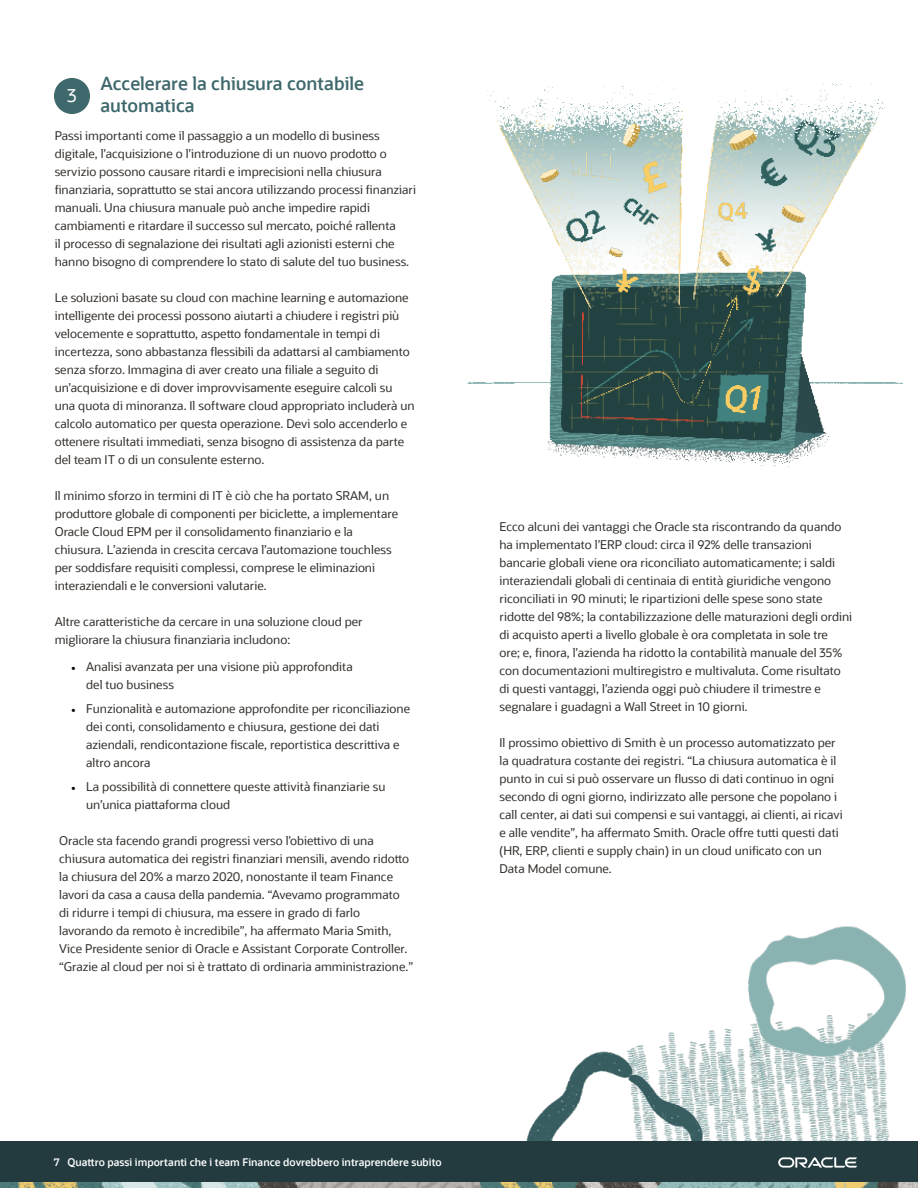
<style>
.page{position:relative;width:918px;height:1188px;background:#fff}
.page>*{position:absolute;margin:0;border:0;box-sizing:border-box;transform-origin:0 0}
.t1{font:600 18px/21.6px "Oracle Sans";color:#3e686c}
.t2{font:18px "Oracle Sans";color:#fff}
.t3{font:12px/18px "Oracle Sans";color:#312d2a}
.t4{font:600 10.5px "Oracle Sans";color:#fff}
.s1{font-family:"Minion Pro";color:#000}
</style>
<div class="page">
<div style="left:55px;top:79px;width:34px;height:34px;background:#3e686c;border-radius:50%"></div>
<div style="left:54px;top:78px;width:36px;height:36px;border:2px solid #3e686c;border-radius:50%"></div>
<img style="left:467px;top:83px;width:436px;height:384px">
<img style="left:515px;top:926px;width:403px;height:216px">
<div style="left:0;top:1142px;width:918px;height:40px;background:#233b3f"></div>
<img style="left:0;top:1182px;width:918px;height:6px">
<svg style="left:778px;top:1157px;width:79px;height:11px"></svg>
<p class="t1" style="left:100px;top:73px;width:265px">Accelerare la chiusura contabile automatica</p>
<p class="t3" style="left:55px;top:126px;width:363px">Passi importanti come il passaggio a un modello di business digitale, l’acquisizione o l’introduzione di un nuovo prodotto o servizio possono causare ritardi e imprecisioni nella chiusura finanziaria, soprattutto se stai ancora utilizzando processi finanziari manuali. Una chiusura manuale può anche impedire rapidi cambiamenti e ritardare il successo sul mercato, poiché rallenta<br>il processo di segnalazione dei risultati agli azionisti esterni che hanno bisogno di comprendere lo stato di salute del tuo business.</p>
<p class="t3" style="left:55px;top:288px;width:362px">Le soluzioni basate su cloud con machine learning e automazione intelligente dei processi possono aiutarti a chiudere i registri più velocemente e soprattutto, aspetto fondamentale in tempi di incertezza, sono abbastanza flessibili da adattarsi al cambiamento senza sforzo. Immagina di aver creato una filiale a seguito di un’acquisizione e di dover improvvisamente eseguire calcoli su una quota di minoranza. Il software cloud appropriato includerà un calcolo automatico per questa operazione. Devi solo accenderlo e ottenere risultati immediati, senza bisogno di assistenza da parte del team IT o di un consulente esterno.</p>
<p class="t3" style="left:55px;top:486px;width:345px">Il minimo sforzo in termini di IT è ciò che ha portato SRAM, un produttore globale di componenti per biciclette, a implementare Oracle Cloud EPM per il consolidamento finanziario e la chiusura. L’azienda in crescita cercava l’automazione touchless per soddisfare requisiti complessi, comprese le eliminazioni interaziendali e le conversioni valutarie.</p>
<p class="t3" style="left:55px;top:612px;width:309px">Altre caratteristiche da cercare in una soluzione cloud per migliorare la chiusura finanziaria includono:</p>
<p class="t3" style="left:86px;top:657px;width:268px;text-indent:-15px"><span class="s1">•</span> Analisi avanzata per una visione più approfondita del tuo business</p>
<p class="t3" style="left:86px;top:699px;width:325px;text-indent:-15px"><span class="s1">•</span> Funzionalità e automazione approfondite per riconciliazione dei conti, consolidamento e chiusura, gestione dei dati aziendali, rendicontazione fiscale, reportistica descrittiva e altro ancora</p>
<p class="t3" style="left:86px;top:777px;width:301px;text-indent:-15px"><span class="s1">•</span> La possibilità di connettere queste attività finanziarie su un’unica piattaforma cloud</p>
<p class="t3" style="left:59px;top:831px;width:355px">Oracle sta facendo grandi progressi verso l’obiettivo di una chiusura automatica dei registri finanziari mensili, avendo ridotto la chiusura del 20% a marzo 2020, nonostante il team Finance lavori da casa a causa della pandemia. “Avevamo programmato<br>di ridurre i tempi di chiusura, ma essere in grado di farlo lavorando da remoto è incredibile”, ha affermato Maria Smith, Vice Presidente senior di Oracle e Assistant Corporate Controller. “Grazie al cloud per noi si è trattato di ordinaria amministrazione.”</p>
<p class="t2" style="left:67px;top:85px;width:11px">3</p>
<p class="t3" style="left:500px;top:518px;width:354px">Ecco alcuni dei vantaggi che Oracle sta riscontrando da quando ha implementato l’ERP cloud: circa il 92% delle transazioni bancarie globali viene ora riconciliato automaticamente; i saldi interaziendali globali di centinaia di entità giuridiche vengono riconciliati in 90 minuti; le ripartizioni delle spese sono state ridotte del 98%; la contabilizzazione delle maturazioni degli ordini di acquisto aperti a livello globale è ora completata in sole tre<br>ore; e, finora, l’azienda ha ridotto la contabilità manuale del 35% con documentazioni multiregistro e multivaluta. Come risultato di questi vantaggi, l’azienda oggi può chiudere il trimestre e segnalare i guadagni a Wall Street in 10 giorni.</p>
<p class="t3" style="left:500px;top:734px;width:345px">Il prossimo obiettivo di Smith è un processo automatizzato per la quadratura costante dei registri. “La chiusura automatica è il punto in cui si può osservare un flusso di dati continuo in ogni secondo di ogni giorno, indirizzato alle persone che popolano i call center, ai dati sui compensi e sui vantaggi, ai clienti, ai ricavi e alle vendite”, ha affermato Smith. Oracle offre tutti questi dati (HR, ERP, clienti e supply chain) in un cloud unificato con un Data Model comune.</p>
<p class="t4" style="left:54px;top:1155px;width:389px">7 Quattro passi importanti che i team Finance dovrebbero intraprendere subito</p>
</div>
